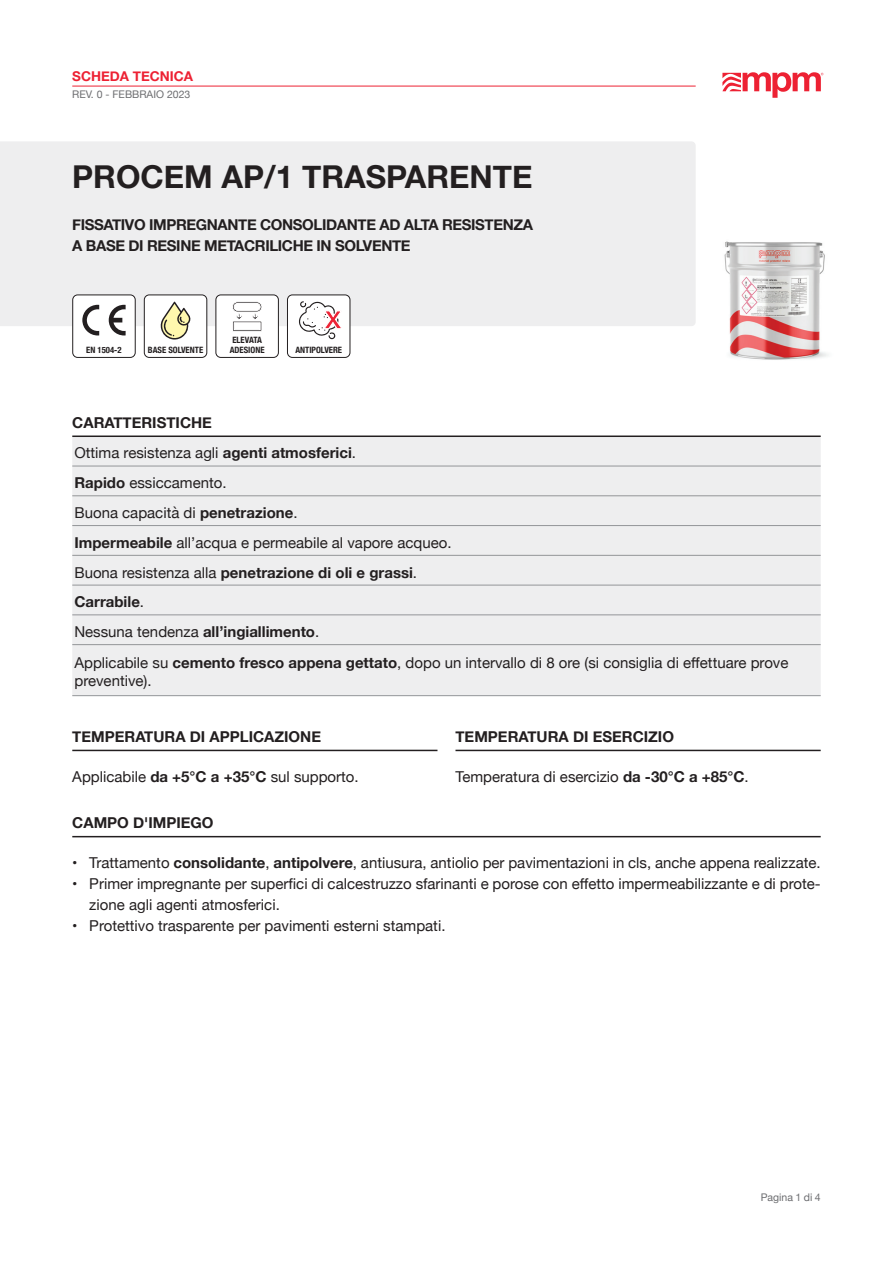
<style>
.page{position:relative;width:893px;height:1263px;background:#fff}
.page>*{position:absolute;margin:0;border:0;box-sizing:border-box;transform-origin:0 0}
.t1{font:700 31.5px "Helvetica Neue";color:#231f20}
.t2{font:15px/21px "Helvetica Neue";color:#231f20}
.t3{font:700 15px "Helvetica Neue";color:#231f20}
.t4{font:700 15px "Helvetica Neue";letter-spacing:-.025em;color:#231f20}
.t5{font:700 13.5px "Helvetica Neue";color:#ed2133}
.t6{font:10.5px "Helvetica Neue";color:#6c6d70}
.t7{font:700 condensed 8.7px "Helvetica Neue";color:#231f20}
.t8{font:700 condensed 8.7px "Helvetica Neue";letter-spacing:-.02em;color:#231f20}
.s1{font-weight:700}
.s2{font-weight:400}
</style>
<div class="page">
<hr style="left:72px;top:86px;width:624px;height:1px;background:#ed2133">
<svg style="left:722px;top:72px;width:101px;height:26px"></svg>
<div style="left:0;top:141px;width:696px;height:185px;background:#eeeeef"></div>
<div style="left:144px;top:295px;width:63px;height:62px;background:#fff;border-radius:5px"></div>
<div style="left:144px;top:294px;width:63px;height:64px;border:1px solid #231f20;border-radius:5px"></div>
<div style="left:216px;top:295px;width:62px;height:62px;background:#fff;border-radius:5px"></div>
<div style="left:215px;top:294px;width:64px;height:64px;border:1px solid #231f20;border-radius:5px"></div>
<div style="left:287px;top:295px;width:63px;height:62px;background:#fff;border-radius:5px"></div>
<div style="left:287px;top:294px;width:63px;height:64px;border:1px solid #231f20;border-radius:5px"></div>
<div style="left:72px;top:437px;width:749px;height:258px;background:#eeeeef"></div>
<hr style="left:72px;top:435px;width:749px;height:2px;background:#231f20">
<hr style="left:72px;top:466px;width:749px;height:1px;background:#939598">
<hr style="left:72px;top:495px;width:749px;height:1px;background:#939598">
<hr style="left:72px;top:525px;width:749px;height:1px;background:#939598">
<hr style="left:72px;top:555px;width:749px;height:1px;background:#939598">
<hr style="left:72px;top:585px;width:749px;height:1px;background:#939598">
<hr style="left:72px;top:615px;width:749px;height:1px;background:#939598">
<hr style="left:72px;top:644px;width:749px;height:1px;background:#939598">
<hr style="left:72px;top:695px;width:749px;height:1px;background:#939598">
<hr style="left:72px;top:836px;width:749px;height:1px;background:#231f20">
<hr style="left:72px;top:750px;width:365px;height:1px;background:#231f20">
<hr style="left:455px;top:750px;width:366px;height:1px;background:#231f20">
<svg style="left:160px;top:302px;width:31px;height:38px"></svg>
<svg style="left:232px;top:301px;width:30px;height:31px"></svg>
<img style="left:724px;top:241px;width:104px;height:119px">
<div style="left:73px;top:295px;width:62px;height:62px;background:#fff;border-radius:5px"></div>
<div style="left:72px;top:294px;width:64px;height:64px;border:1px solid #231f20;border-radius:5px"></div>
<svg style="left:82px;top:305px;width:17px;height:30px"></svg>
<svg style="left:109px;top:305px;width:17px;height:30px"></svg>
<svg style="left:299px;top:301px;width:42px;height:38px"></svg>
<p class="t5" style="left:72px;top:66px;width:122px">SCHEDA TECNICA</p>
<p class="t6" style="left:72px;top:87px;width:120px">REV. 0 - FEBBRAIO 2023</p>
<p class="t1" style="left:72px;top:152px;width:462px">PROCEM AP/1 TRASPARENTE</p>
<p class="t4" style="left:72px;top:213px;width:462px">FISSATIVO IMPREGNANTE CONSOLIDANTE AD ALTA RESISTENZA</p>
<p class="t4" style="left:72px;top:234px;width:340px">A BASE DI RESINE METACRILICHE IN SOLVENTE</p>
<p class="t7" style="left:86px;top:342px;width:37px">EN 1504-2</p>
<p class="t7" style="left:148px;top:342px;width:57px">BASE SOLVENTE</p>
<p class="t8" style="left:232px;top:333px;width:31px">ELEVATA</p>
<p class="t7" style="left:230px;top:342px;width:36px">ADESIONE</p>
<p class="t7" style="left:295px;top:342px;width:48px">ANTIPOLVERE</p>
<p class="t3" style="left:72px;top:410px;width:141px">CARATTERISTICHE</p>
<p class="t2" style="left:74px;top:443px;width:283px">Ottima resistenza agli <span class="s1">agenti atmosferici</span>.</p>
<p class="t2" style="left:74px;top:473px;width:154px"><span class="s1">Rapido</span> essiccamento.</p>
<p class="t2" style="left:74px;top:503px;width:225px">Buona capacità di <span class="s1">penetrazione</span>.</p>
<p class="t2" style="left:74px;top:533px;width:379px"><span class="s1">Impermeabile</span> all’acqua e permeabile al vapore acqueo.</p>
<p class="t3" style="left:74px;top:560px;width:344px"><span class="s2">Buona resistenza alla</span> penetrazione di oli e grassi<span class="s2">.</span></p>
<p class="t3" style="left:74px;top:590px;width:71px">Carrabile<span class="s2">.</span></p>
<p class="t3" style="left:74px;top:620px;width:246px"><span class="s2">Nessuna tendenza</span> all’ingiallimento<span class="s2">.</span></p>
<p class="t2" style="left:74px;top:653px;width:716px">Applicabile su <span class="s1">cemento fresco appena gettato</span>, dopo un intervallo di 8 ore (si consiglia di effettuare prove</p>
<p class="t2" style="left:74px;top:671px;width:79px">preventive).</p>
<p class="t3" style="left:72px;top:724px;width:250px">TEMPERATURA DI APPLICAZIONE</p>
<p class="t3" style="left:455px;top:724px;width:220px">TEMPERATURA DI ESERCIZIO</p>
<p class="t2" style="left:72px;top:767px;width:288px">Applicabile <span class="s1">da +5°C a +35°C</span> sul supporto.</p>
<p class="t2" style="left:455px;top:767px;width:295px">Temperatura di esercizio <span class="s1">da -30°C a +85°C</span>.</p>
<p class="t3" style="left:72px;top:811px;width:143px">CAMPO D'IMPIEGO</p>
<p class="t2" style="left:72px;top:853px;width:750px">• Trattamento <span class="s1">consolidante</span>, <span class="s1">antipolvere</span>, antiusura, antiolio per pavimentazioni in cls, anche appena realizzate.</p>
<p class="t2" style="left:89px;top:874px;width:733px;text-indent:-17px">• Primer impregnante per superfici di calcestruzzo sfarinanti e porose con effetto impermeabilizzante e di prote&shy;zione agli agenti atmosferici.</p>
<p class="t2" style="left:72px;top:916px;width:375px">• Protettivo trasparente per pavimenti esterni stampati.</p>
<p class="t6" style="left:761px;top:1189px;width:61px">Pagina 1 di 4</p>
</div>
